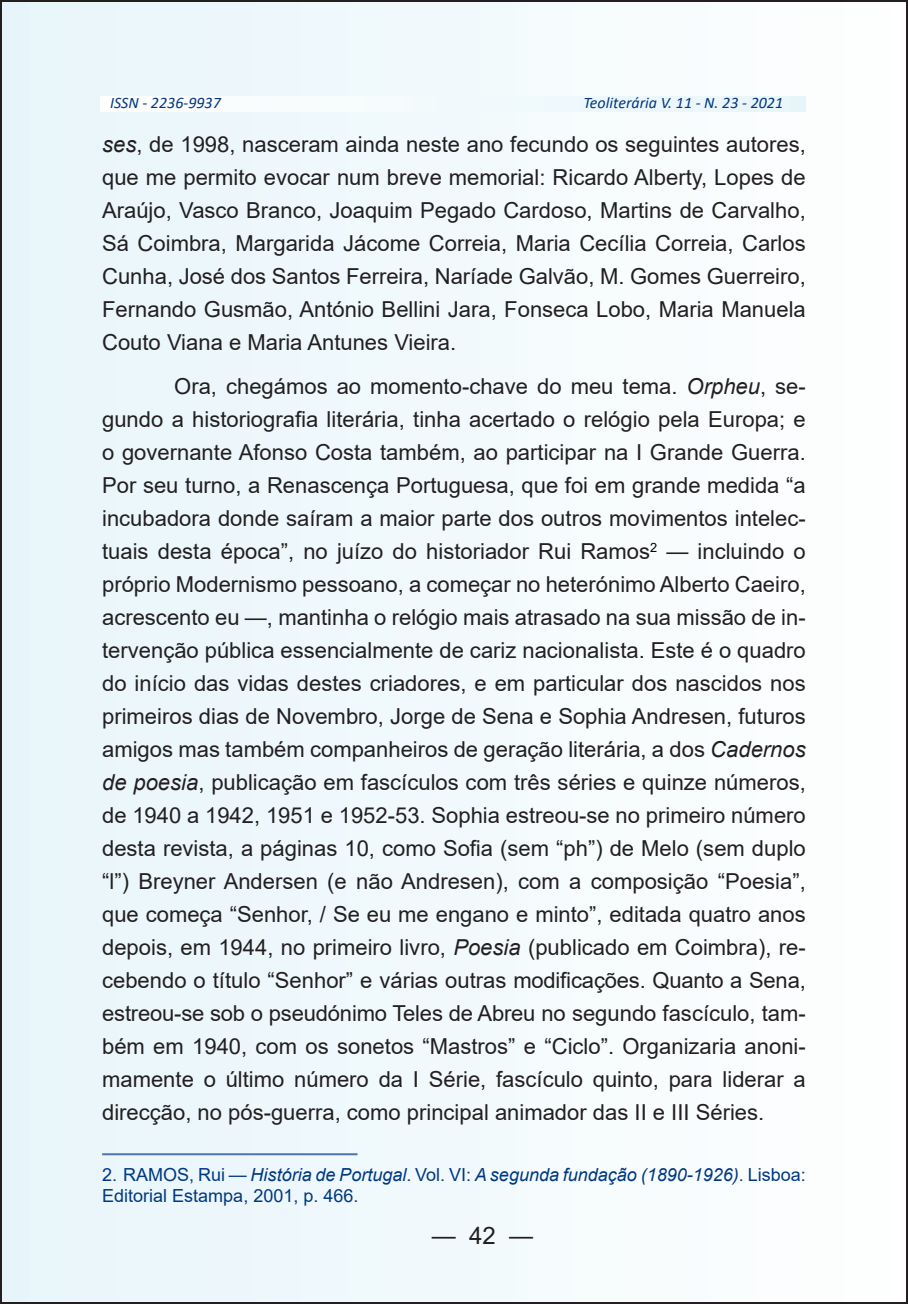
<style>
.page{position:relative;width:908px;height:1304px;background:#fff}
.page>*{position:absolute;margin:0;border:0;box-sizing:border-box;transform-origin:0 0}
.t1{font:24px "Arial";color:#231f20}
.t2{font:22px/33px "Arial";color:#231f20;text-align:justify}
.t3{font:18px/21px "Arial";color:#003882}
.t4{font:italic 16px "Calibri";color:#003882}
.s1{font-style:italic}
</style>
<div class="page">
<div style="left:1px;top:1px;width:905px;height:1302px;background:#f2f9fc"></div>
<hr style="left:102px;top:1153px;width:255px;height:2px;background:#4d74a8">
<p class="t4" style="left:110px;top:92px;width:112px">ISSN - 2236-9937</p>
<p class="t4" style="left:583px;top:92px;width:201px">Teoliterária V. 11 - N. 23 - 2021</p>
<p class="t2" style="left:102px;top:128px;width:704px"><span class="s1">ses</span>, de 1998, nasceram ainda neste ano fecundo os seguintes autores, que me permito evocar num breve memorial: Ricardo Alberty, Lopes de Araújo, Vasco Branco, Joaquim Pegado Cardoso, Martins de Carvalho, Sá Coimbra, Margarida Jácome Correia, Maria Cecília Correia, Carlos Cunha, José dos Santos Ferreira, Naríade Galvão, M. Gomes Guerreiro, Fernando Gusmão, António Bellini Jara, Fonseca Lobo, Maria Manuela Couto Viana e Maria Antunes Vieira.</p>
<p class="t2" style="left:102px;top:370px;width:705px;text-indent:72px">Ora, chegámos ao momento-chave do meu tema. <span class="s1">Orpheu</span>, se&shy;gundo a historiografia literária, tinha acertado o relógio pela Europa; e o governante Afonso Costa também, ao participar na I Grande Guerra.<br>Por seu turno, a Renascença Portuguesa, que foi em grande medida “a incubadora donde saíram a maior parte dos outros movimentos intelec&shy;tuais desta época”, no juízo do historiador Rui Ramos<sup>2</sup> — incluindo o próprio Modernismo pessoano, a começar no heterónimo Alberto Caeiro, acrescento eu —, mantinha o relógio mais atrasado na sua missão de in&shy;tervenção pública essencialmente de cariz nacionalista. Este é o quadro do início das vidas destes criadores, e em particular dos nascidos nos primeiros dias de Novembro, Jorge de Sena e Sophia Andresen, futuros amigos mas também companheiros de geração literária, a dos <span class="s1">Cadernos de poesia</span>, publicação em fascículos com três séries e quinze números, de 1940 a 1942, 1951 e 1952-53. Sophia estreou-se no primeiro número desta revista, a páginas 10, como Sofia (sem “ph”) de Melo (sem duplo “l”) Breyner Andersen (e não Andresen), com a composição “Poesia”, que começa “Senhor, / Se eu me engano e minto”, editada quatro anos depois, em 1944, no primeiro livro, <span class="s1">Poesia</span> (publicado em Coimbra), re&shy;cebendo o título “Senhor” e várias outras modificações. Quanto a Sena, estreou-se sob o pseudónimo Teles de Abreu no segundo fascículo, tam&shy;bém em 1940, com os sonetos “Mastros” e “Ciclo”. Organizaria anoni&shy;mamente o último número da I Série, fascículo quinto, para liderar a direcção, no pós-guerra, como principal animador das II e III Séries.</p>
<p class="t3" style="left:102px;top:1164px;width:704px">2. RAMOS, Rui — <span class="s1">História de Portugal</span>. Vol. VI: <span class="s1">A segunda fundação (1890-1926)</span>. Lisboa:<br>Editorial Estampa, 2001, p. 466.</p>
<p class="t1" style="left:431px;top:1218px;width:103px">— 42 —</p>
</div>
